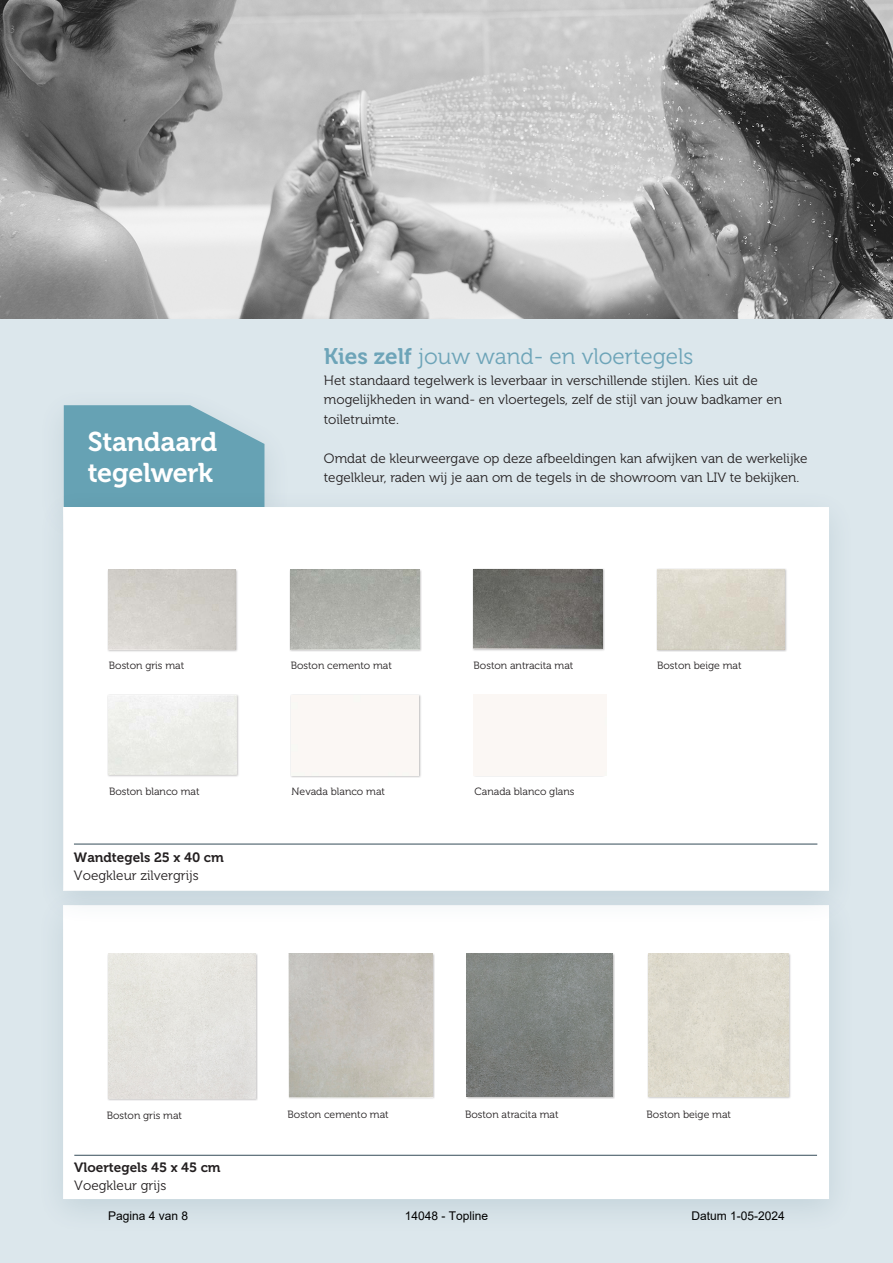
<style>
.page{position:relative;width:893px;height:1263px;background:#dce7ec}
.page>*{position:absolute;margin:0;border:0;box-sizing:border-box;transform-origin:0 0}
.t1{font:27px/31.5px "Museo 700";letter-spacing:-.01em;color:#fff}
.t2{font:22.5px "Museo 300";color:#6da4b8}
.t3{font:13.5px/19.5px "Museo 300";color:#231f20}
.t4{font:13.5px/18px "Museo 700";color:#231f20}
.t5{font:12px "Arial";color:#000}
.t6{font:10.5px "Museo 300";color:#231f20}
.s1{font-family:"Museo 700"}
.s2{font-family:"Museo 300"}
</style>
<div class="page">
<img style="left:0;top:0;width:893px;height:318px">
<svg style="left:64px;top:405px;width:200px;height:82px"></svg>
<div style="left:35px;top:886px;width:822px;height:350px;background:#d7e3e8"></div>
<div style="left:63px;top:927px;width:766px;height:272px;background:#fff"></div>
<hr style="left:74px;top:1155px;width:743px;height:1px;background:#364d59">
<div style="left:36px;top:487px;width:821px;height:440px;background:#456f82;opacity:.5"></div>
<div style="left:64px;top:507px;width:765px;height:383px;background:#fff"></div>
<hr style="left:74px;top:844px;width:743px;height:1px;background:#364d59">
<div style="left:107px;top:953px;width:151px;height:148px;background:#231f20;opacity:.3"></div>
<div style="left:108px;top:954px;width:147px;height:144px;background:#e4e3df"></div>
<div style="left:288px;top:953px;width:147px;height:147px;background:#231f20;opacity:.3"></div>
<img style="left:289px;top:954px;width:143px;height:143px">
<div style="left:647px;top:953px;width:144px;height:147px;background:#231f20;opacity:.3"></div>
<div style="left:648px;top:954px;width:140px;height:143px;background:#dedacd"></div>
<div style="left:107px;top:569px;width:131px;height:83px;background:#d8d7d7"></div>
<img style="left:108px;top:570px;width:128px;height:80px">
<div style="left:290px;top:569px;width:132px;height:83px;background:#231f20;opacity:.3"></div>
<img style="left:291px;top:570px;width:128px;height:79px">
<div style="left:473px;top:568px;width:132px;height:83px;background:#231f20;opacity:.3"></div>
<img style="left:474px;top:569px;width:128px;height:80px">
<div style="left:656px;top:568px;width:131px;height:84px;background:#231f20;opacity:.3"></div>
<img style="left:657px;top:569px;width:128px;height:80px">
<div style="left:107px;top:694px;width:132px;height:83px;background:#d9d8d8"></div>
<img style="left:108px;top:695px;width:129px;height:80px">
<div style="left:290px;top:694px;width:131px;height:84px;background:#231f20;opacity:.3"></div>
<div style="left:291px;top:695px;width:128px;height:80px;background:#fbf7f4"></div>
<div style="left:474px;top:700px;width:131px;height:77px;background:#fbf7f4"></div>
<img style="left:473px;top:694px;width:134px;height:81px">
<div style="left:466px;top:953px;width:149px;height:146px;background:#231f20;opacity:.3"></div>
<img style="left:467px;top:954px;width:145px;height:142px">
<p class="t1" style="left:88px;top:426px;width:131px">Standaard tegelwerk</p>
<p class="t2" style="left:324px;top:344px;width:371px"><span class="s1">Kies zelf</span> jouw wand- en vloertegels</p>
<p class="t3" style="left:324px;top:371px;width:460px">Het standaard tegelwerk is leverbaar in verschillende stijlen. Kies uit de mogelijkheden in wand- en vloertegels, zelf de stijl van jouw badkamer en toiletruimte.</p>
<p class="t3" style="left:324px;top:449px;width:485px">Omdat de kleurweergave op deze afbeeldingen kan afwijken van de werkelijke tegelkleur, raden wij je aan om de tegels in de showroom van LIV te bekijken.</p>
<p class="t6" style="left:109px;top:660px;width:77px">Boston gris mat</p>
<p class="t6" style="left:291px;top:660px;width:103px">Boston cemento mat</p>
<p class="t6" style="left:474px;top:660px;width:101px">Boston antracita mat</p>
<p class="t6" style="left:657px;top:659px;width:86px">Boston beige mat</p>
<p class="t6" style="left:109px;top:786px;width:92px">Boston blanco mat</p>
<p class="t6" style="left:292px;top:786px;width:95px">Nevada blanco mat</p>
<p class="t6" style="left:475px;top:786px;width:101px">Canada blanco glans</p>
<p class="t3" style="left:74px;top:848px;width:151px;line-height:17.9px"><span class="s1">Wandtegels 25 x 40 cm<br></span>Voegkleur zilvergrijs</p>
<p class="t6" style="left:107px;top:1110px;width:77px">Boston gris mat</p>
<p class="t6" style="left:288px;top:1109px;width:103px">Boston cemento mat</p>
<p class="t6" style="left:647px;top:1108px;width:86px">Boston beige mat</p>
<p class="t6" style="left:465px;top:1109px;width:95px">Boston atracita mat</p>
<p class="t4" style="left:74px;top:1159px;width:148px">Vloertegels 45 x 45 cm<br><span class="s2">Voegkleur grijs</span></p>
<p class="t5" style="left:108px;top:1207px;width:82px">Pagina 4 van 8</p>
<p class="t5" style="left:405px;top:1207px;width:85px">14048 - Topline</p>
<p class="t5" style="left:692px;top:1207px;width:95px">Datum 1-05-2024</p>
</div>
